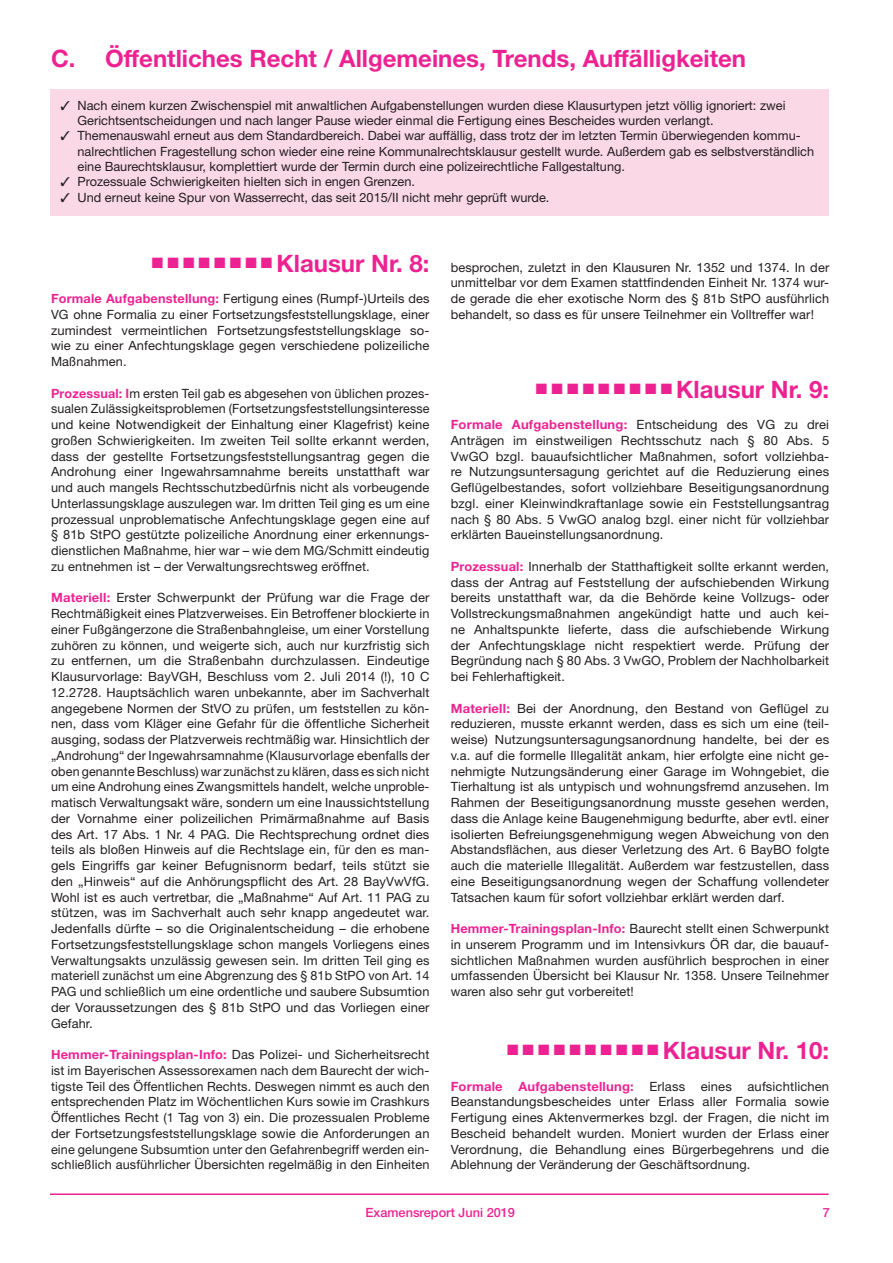
<style>
.page{position:relative;width:893px;height:1263px;background:#fff}
.page>*{position:absolute;margin:0;border:0;box-sizing:border-box;transform-origin:0 0}
.t1{font:700 24px "Helvetica Neue LT";color:#ed2292}
.t2{font:12.75px/15.8px "Helvetica Neue LT";color:#231f20;text-align:justify}
.t3{font:500 12.75px "Helvetica Neue LT";color:#ed2292}
.s1{font-weight:700;color:#ed2292}
</style>
<div class="page">
<hr style="left:50px;top:1193px;width:779px;height:2px;background:#ed2292">
<div style="left:50px;top:89px;width:778px;height:126px;background:#fad8e6"></div>
<h1 class="t1" style="left:51px;top:43px;width:697px">C. Öffentliches Recht / Allgemeines, Trends, Auffälligkeiten</h1>
<p class="t2" style="left:78px;top:97px;width:709px;line-height:15.3px;text-indent:-17px">✓ Nach einem kurzen Zwischenspiel mit anwaltlichen Aufgabenstellungen wurden diese Klausurtypen jetzt völlig ignoriert: zwei<br>Gerichtsentscheidungen und nach langer Pause wieder einmal die Fertigung eines Bescheides wurden verlangt.</p>
<p class="t2" style="left:78px;top:128px;width:738px;line-height:15.3px;text-align:left;text-indent:-17px">✓ Themenauswahl erneut aus dem Standardbereich. Dabei war auffällig, dass trotz der im letzten Termin überwiegenden kommu&shy;nalrechtlichen Fragestellung schon wieder eine reine Kommunalrechtsklausur gestellt wurde. Außerdem gab es selbstverständlich eine Baurechtsklausur, komplettiert wurde der Termin durch eine polizeirechtliche Fallgestaltung.</p>
<p class="t2" style="left:61px;top:174px;width:356px">✓ Prozessuale Schwierigkeiten hielten sich in engen Grenzen.</p>
<p class="t2" style="left:61px;top:189px;width:490px">✓ Und erneut keine Spur von Wasserrecht, das seit 2015/II nicht mehr geprüft wurde.</p>
<h1 class="t1" style="left:152px;top:248px;width:279px">■ ■ ■ ■ ■ ■ ■ ■ Klausur Nr. 8:</h1>
<p class="t2" style="left:51px;top:290px;width:380px"><span class="s1">Formale Aufgabenstellung:</span> Fertigung eines (Rumpf-)Urteils des VG ohne Formalia zu einer Fortsetzungsfeststellungsklage, einer zumindest vermeintlichen Fortsetzungsfeststellungsklage so&shy;wie zu einer Anfechtungsklage gegen verschiedene polizeiliche Maßnahmen.</p>
<p class="t2" style="left:51px;top:385px;width:380px"><span class="s1">Prozessual: I</span>m ersten Teil gab es abgesehen von üblichen prozes&shy;sualen Zulässigkeitsproblemen (Fortsetzungsfeststellungsinteresse und keine Notwendigkeit der Einhaltung einer Klagefrist) keine großen Schwierigkeiten. Im zweiten Teil sollte erkannt werden, dass der gestellte Fortsetzungsfeststellungsantrag gegen die Androhung einer Ingewahrsamnahme bereits unstatthaft war und auch mangels Rechtsschutzbedürfnis nicht als vorbeugende Unterlassungsklage auszulegen war. Im dritten Teil ging es um eine prozessual unproblematische Anfechtungsklage gegen eine auf § 81b StPO gestützte polizeiliche Anordnung einer erkennungs&shy;dienstlichen Maßnahme, hier war – wie dem MG/Schmitt eindeutig zu entnehmen ist – der Verwaltungsrechtsweg eröffnet.</p>
<p class="t2" style="left:51px;top:590px;width:380px"><span class="s1">Materiell:</span> Erster Schwerpunkt der Prüfung war die Frage der Rechtmäßigkeit eines Platzverweises. Ein Betroffener blockierte in einer Fußgängerzone die Straßenbahngleise, um einer Vorstellung zuhören zu können, und weigerte sich, auch nur kurzfristig sich zu entfernen, um die Straßenbahn durchzulassen. Eindeutige Klausurvorlage: BayVGH, Beschluss vom 2. Juli 2014 (!), 10 C 12.2728. Hauptsächlich waren unbekannte, aber im Sachverhalt angegebene Normen der StVO zu prüfen, um feststellen zu kön&shy;nen, dass vom Kläger eine Gefahr für die öffentliche Sicherheit ausging, sodass der Platzverweis rechtmäßig war. Hinsichtlich der „Androhung“ der Ingewahrsamnahme (Klausurvorlage ebenfalls der oben genannte Beschluss) war zunächst zu klären, dass es sich nicht um eine Androhung eines Zwangsmittels handelt, welche unproble&shy;matisch Verwaltungsakt wäre, sondern um eine Inaussichtstellung der Vornahme einer polizeilichen Primärmaßnahme auf Basis des Art. 17 Abs. 1 Nr. 4 PAG. Die Rechtsprechung ordnet dies teils als bloßen Hinweis auf die Rechtslage ein, für den es man&shy;gels Eingriffs gar keiner Befugnisnorm bedarf, teils stützt sie den „Hinweis“ auf die Anhörungspflicht des Art. 28 BayVwVfG.<br>Wohl ist es auch vertretbar, die „Maßnahme“ Auf Art. 11 PAG zu stützen, was im Sachverhalt auch sehr knapp angedeutet war.<br>Jedenfalls dürfte – so die Originalentscheidung – die erhobene Fortsetzungsfeststellungsklage schon mangels Vorliegens eines Verwaltungsakts unzulässig gewesen sein. Im dritten Teil ging es materiell zunächst um eine Abgrenzung des § 81b StPO von Art. 14<br>PAG und schließlich um eine ordentliche und saubere Subsumtion der Voraussetzungen des § 81b StPO und das Vorliegen einer Gefahr.</p>
<p class="t2" style="left:51px;top:1046px;width:380px"><span class="s1">Hemmer-Trainingsplan-Info:</span> Das Polizei- und Sicherheitsrecht ist im Bayerischen Assessorexamen nach dem Baurecht der wich&shy;tigste Teil des Öffentlichen Rechts. Deswegen nimmt es auch den entsprechenden Platz im Wöchentlichen Kurs sowie im Crashkurs Öffentliches Recht (1 Tag von 3) ein. Die prozessualen Probleme der Fortsetzungsfeststellungsklage sowie die Anforderungen an eine gelungene Subsumtion unter den Gefahrenbegriff werden ein&shy;schließlich ausführlicher Übersichten regelmäßig in den Einheiten</p>
<p class="t2" style="left:451px;top:259px;width:380px">besprochen, zuletzt in den Klausuren Nr. 1352 und 1374. In der unmittelbar vor dem Examen stattfindenden Einheit Nr. 1374 wur&shy;de gerade die eher exotische Norm des § 81b StPO ausführlich behandelt, so dass es für unsere Teilnehmer ein Volltreffer war!</p>
<h1 class="t1" style="left:536px;top:374px;width:295px">■ ■ ■ ■ ■ ■ ■ ■ ■ Klausur Nr. 9:</h1>
<p class="t2" style="left:451px;top:416px;width:380px"><span class="s1">Formale Aufgabenstellung:</span> Entscheidung des VG zu drei Anträgen im einstweiligen Rechtsschutz nach § 80 Abs. 5<br>VwGO bzgl. bauaufsichtlicher Maßnahmen, sofort vollziehba&shy;re Nutzungsuntersagung gerichtet auf die Reduzierung eines Geflügelbestandes, sofort vollziehbare Beseitigungsanordnung bzgl. einer Kleinwindkraftanlage sowie ein Feststellungsantrag nach § 80 Abs. 5 VwGO analog bzgl. einer nicht für vollziehbar erklärten Baueinstellungsanordnung.</p>
<p class="t2" style="left:451px;top:558px;width:380px"><span class="s1">Prozessual:</span> Innerhalb der Statthaftigkeit sollte erkannt werden, dass der Antrag auf Feststellung der aufschiebenden Wirkung bereits unstatthaft war, da die Behörde keine Vollzugs- oder Vollstreckungsmaßnahmen angekündigt hatte und auch kei&shy;ne Anhaltspunkte lieferte, dass die aufschiebende Wirkung der Anfechtungsklage nicht respektiert werde. Prüfung der Begründung nach § 80 Abs. 3 VwGO, Problem der Nachholbarkeit bei Fehlerhaftigkeit.</p>
<p class="t2" style="left:451px;top:700px;width:380px"><span class="s1">Materiell:</span> Bei der Anordnung, den Bestand von Geflügel zu reduzieren, musste erkannt werden, dass es sich um eine (teil&shy;weise) Nutzungsuntersagungsanordnung handelte, bei der es v.a. auf die formelle Illegalität ankam, hier erfolgte eine nicht ge&shy;nehmigte Nutzungsänderung einer Garage im Wohngebiet, die Tierhaltung ist als untypisch und wohnungsfremd anzusehen. Im Rahmen der Beseitigungsanordnung musste gesehen werden, dass die Anlage keine Baugenehmigung bedurfte, aber evtl. einer isolierten Befreiungsgenehmigung wegen Abweichung von den Abstandsflächen, aus dieser Verletzung des Art. 6 BayBO folgte auch die materielle Illegalität. Außerdem war festzustellen, dass eine Beseitigungsanordnung wegen der Schaffung vollendeter Tatsachen kaum für sofort vollziehbar erklärt werden darf.</p>
<p class="t2" style="left:451px;top:920px;width:380px"><span class="s1">Hemmer-Trainingsplan-Info:</span> Baurecht stellt einen Schwerpunkt in unserem Programm und im Intensivkurs ÖR dar, die bauauf&shy;sichtlichen Maßnahmen wurden ausführlich besprochen in einer umfassenden Übersicht bei Klausur Nr. 1358. Unsere Teilnehmer waren also sehr gut vorbereitet!</p>
<h1 class="t1" style="left:507px;top:1036px;width:324px">■ ■ ■ ■ ■ ■ ■ ■ ■ ■ Klausur Nr. 10:</h1>
<p class="t2" style="left:451px;top:1078px;width:380px"><span class="s1">Formale Aufgabenstellung:</span> Erlass eines aufsichtlichen Beanstandungsbescheides unter Erlass aller Formalia sowie Fertigung eines Aktenvermerkes bzgl. der Fragen, die nicht im Bescheid behandelt wurden. Moniert wurden der Erlass einer Verordnung, die Behandlung eines Bürgerbegehrens und die Ablehnung der Veränderung der Geschäftsordnung.</p>
<p class="t3" style="left:365px;top:1204px;width:151px">Examensreport Juni 2019</p>
<p class="t3" style="left:823px;top:1204px;width:9px">7</p>
</div>
